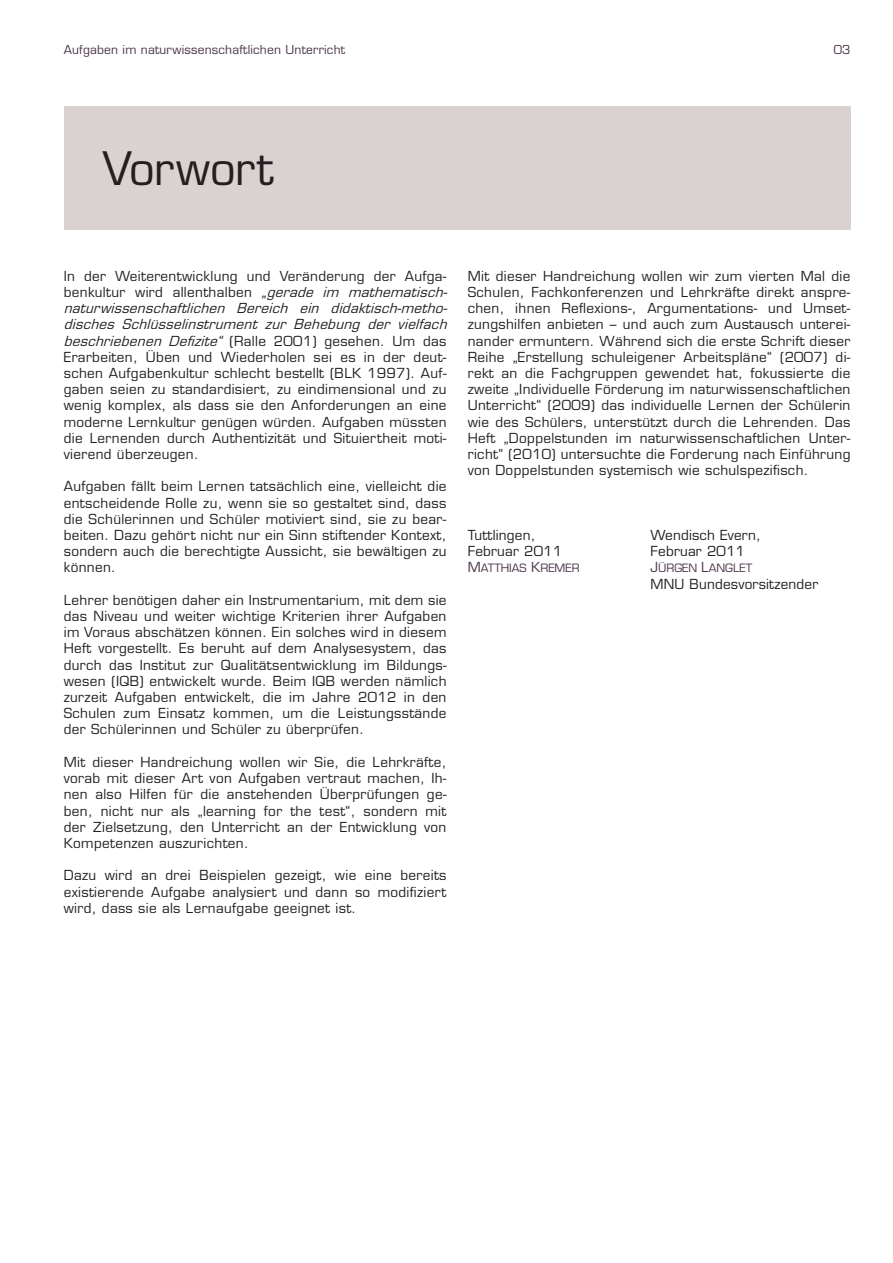
<style>
.page{position:relative;width:893px;height:1263px;background:#fff}
.page>*{position:absolute;margin:0;border:0;box-sizing:border-box;transform-origin:0 0}
.t1{font:45px "Eurostile";color:#231f20}
.t2{font:13.5px/16.2px "Eurostile";letter-spacing:.025em;color:#231f20;text-align:justify}
.t3{font:12px "Eurostile";letter-spacing:.015em;color:#4b3448}
.t4{font:11.25px "Eurostile";color:#4b3448}
.s1{font-style:italic}
.s2{font-size:13.5px}
</style>
<div class="page">
<div style="left:64px;top:106px;width:786px;height:124px;background:#dad1d1"></div>
<p class="t3" style="left:64px;top:42px;width:283px">Aufgaben im naturwissenschaftlichen Unterricht</p>
<p class="t3" style="left:834px;top:42px;width:18px">03</p>
<h1 class="t1" style="left:103px;top:141px;width:172px">Vorwort</h1>
<p class="t2" style="left:64px;top:268px;width:389px;text-align:left">In der Weiterentwicklung und Veränderung der Aufga&shy;benkultur wird allenthalben <span class="s1">„gerade im mathematisch&shy;naturwissenschaftlichen Bereich ein didaktisch-metho&shy;disches Schlüsselinstrument zur Behebung der vielfach beschriebenen Defizite“</span> ( R a l l e 2 00 1 ) g ese h e n . U m d a s Erarbeiten, Üben und Wiederholen sei es in der deut&shy;schen Aufgabenkultur schlecht bestellt (BLK 1997). Auf&shy;gaben seien zu standardisiert, zu eindimensional und zu wenig komplex, als dass sie den Anforderungen an eine moderne Lernkultur genügen würden. Aufgaben müssten die Lernenden durch Authentizität und Situiertheit moti&shy;vierend überzeugen.</p>
<p class="t2" style="left:64px;top:478px;width:384px">Aufgaben fällt beim Lernen tatsächlich eine, vielleicht die entscheidende Rolle zu, wenn sie so gestaltet sind, dass die Schülerinnen und Schüler motiviert sind, sie zu bear&shy;beiten. Dazu gehört nicht nur ein Sinn stiftender Kontext, sondern auch die berechtigte Aussicht, sie bewältigen zu können.</p>
<p class="t2" style="left:64px;top:592px;width:384px">Lehrer benötigen daher ein Instrumentarium, mit dem sie das Niveau und weiter wichtige Kriterien ihrer Aufgaben im Voraus abschätzen können. Ein solches wird in diesem Heft vorgestellt. Es beruht auf dem Analysesystem, das durch das Institut zur Qualitätsentwicklung im Bildungs&shy;wesen (IQB) entwickelt wurde. Beim IQB werden nämlich zurzeit Aufgaben entwickelt, die im Jahre 2012 in den Schulen zum Einsatz kommen, um die Leistungsstände der Schülerinnen und Schüler zu überprüfen.</p>
<p class="t2" style="left:64px;top:754px;width:384px">Mit dieser Handreichung wollen wir Sie, die Lehrkräfte, vorab mit dieser Art von Aufgaben vertraut machen, Ih&shy;nen also Hilfen für die anstehenden Überprüfungen ge&shy;ben, nicht nur als „learning for the test“, sondern mit der Zielsetzung, den Unterricht an der Entwicklung von Kompetenzen auszurichten.</p>
<p class="t2" style="left:64px;top:867px;width:384px">Dazu wird an drei Beispielen gezeigt, wie eine bereits existierende Aufgabe analysiert und dann so modifiziert wird, dass sie als Lernaufgabe geeignet ist.</p>
<p class="t2" style="left:468px;top:268px;width:384px">Mit dieser Handreichung wollen wir zum vierten Mal die Schulen, Fachkonferenzen und Lehrkräfte direkt anspre&shy;chen, ihnen Reflexions-, Argumentations- und Umset&shy;zungshilfen anbieten – und auch zum Austausch unterei&shy;nander ermuntern. Während sich die erste Schrift dieser Reihe „Erstellung schuleigener Arbeitspläne“ (2007) di&shy;rekt an die Fachgruppen gewendet hat, fokussierte die zweite „Individuelle Förderung im naturwissenschaftlichen Unterricht“ (2009) das individuelle Lernen der Schülerin wie des Schülers, unterstützt durch die Lehrenden. Das Heft „Doppelstunden im naturwissenschaftlichen Unter&shy;richt“ (2010) untersuchte die Forderung nach Einführung von Doppelstunden systemisch wie schulspezifisch.</p>
<p class="t2" style="left:468px;top:527px;width:69px">Tuttlingen,</p>
<p class="t2" style="left:651px;top:527px;width:112px">Wendisch Evern,</p>
<p class="t2" style="left:468px;top:543px;width:96px">Februar 2011</p>
<p class="t2" style="left:651px;top:543px;width:96px">Februar 2011</p>
<p class="t4" style="left:468px;top:562px;width:113px"><span class="s2">M</span>ATTHIAS <span class="s2">K</span>REMER</p>
<p class="t4" style="left:651px;top:562px;width:17px"><span class="s2">J</span>ürgen</p>
<p class="t4" style="left:701px;top:562px;width:16px"><span class="s2">L</span>anglet</p>
<p class="t2" style="left:651px;top:576px;width:169px">MNU Bundesvorsitzender</p>
</div>
